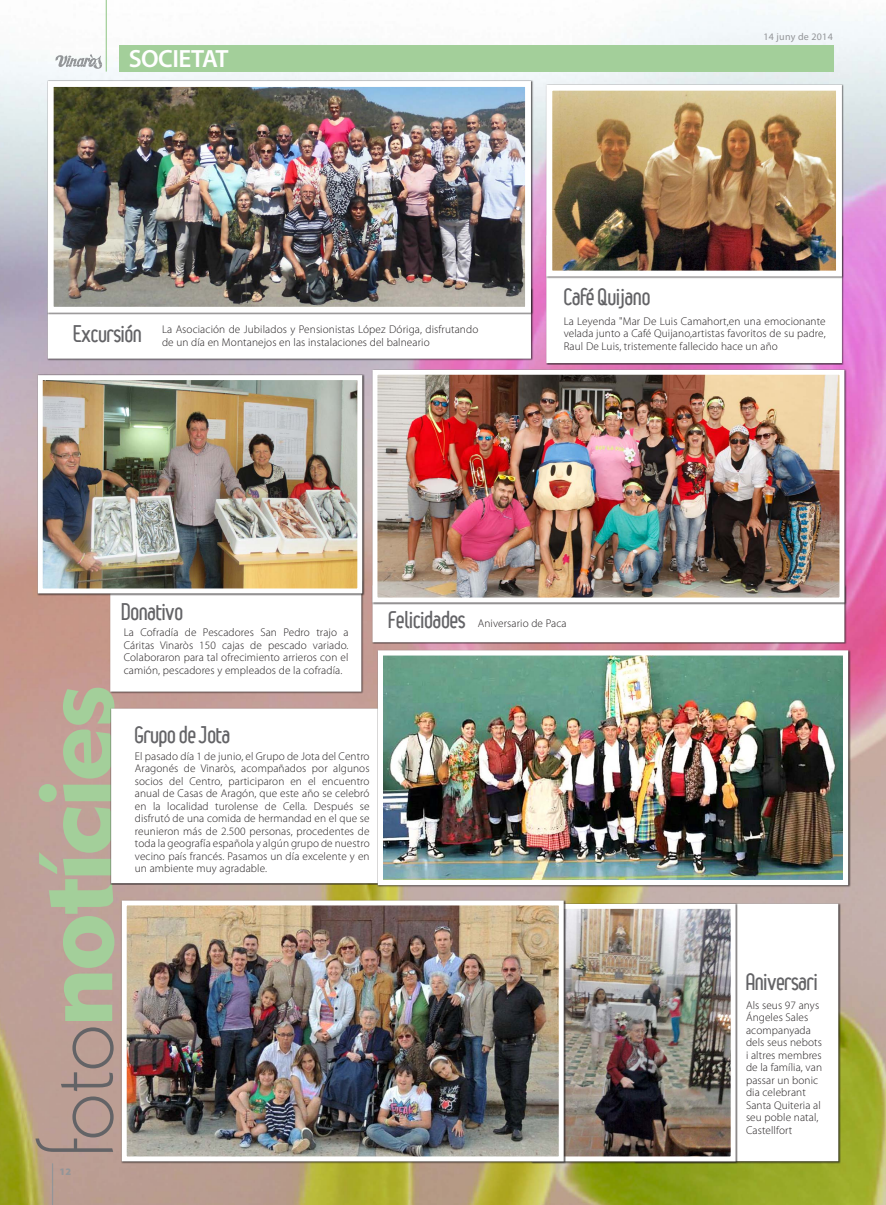
<style>
.page{position:relative;width:886px;height:1205px;background:#fff}
.page>*{position:absolute;margin:0;border:0;box-sizing:border-box;transform-origin:0 0}
.t1{font:106.88px "Geometric 415 BT Black A";letter-spacing:-.03em;color:#a3cf9a}
.t2{font:600 25px "Myriad Pro";letter-spacing:-.02em;color:#fff}
.t3{font:700 22.5px "Leger";color:#636366}
.t4{font:300 11.25px/12.5px "Myriad Pro";letter-spacing:.01em;color:#231f20;text-align:justify}
.t5{font:10px "Myriad Pro";letter-spacing:.025em;color:#939598}
.t6{font:900 10px "Myriad Pro";color:#939598}
.s1{font-family:"Geometric 231 BT Light C";color:#636366}
</style>
<div class="page">
<img style="left:0;top:0;width:886px;height:1205px">
<hr style="left:52px;top:1163px;width:1px;height:42px;background:#939598">
<div style="left:635px;top:904px;width:203px;height:257px;background:#fff"></div>
<div style="left:371px;top:584px;width:476px;height:60px;background:#231f20;opacity:.75"></div>
<div style="left:372px;top:585px;width:472px;height:57px;background:#fff"></div>
<div style="left:545px;top:234px;width:299px;height:131px;background:#231f20;opacity:.75"></div>
<div style="left:546px;top:235px;width:296px;height:128px;background:#fff"></div>
<div style="left:47px;top:287px;width:486px;height:74px;background:#231f20;opacity:.75"></div>
<div style="left:48px;top:288px;width:483px;height:71px;background:#fff;border:6px solid #fff"></div>
<hr style="left:106px;top:0;width:1px;height:72px;background:#a3cf9a">
<div style="left:119px;top:45px;width:714px;height:27px;background:#a3cf9a"></div>
<svg style="left:55px;top:54px;width:47px;height:15px"></svg>
<div style="left:109px;top:580px;width:255px;height:114px;background:#231f20;opacity:.75"></div>
<div style="left:110px;top:581px;width:251px;height:110px;background:#fff"></div>
<div style="left:37px;top:374px;width:327px;height:221px;background:#231f20;opacity:.75"></div>
<img style="left:44px;top:381px;width:312px;height:206px">
<div style="left:38px;top:375px;width:324px;height:218px;border:5px solid #fff"></div>
<div style="left:111px;top:708px;width:277px;height:175px;background:#fff;border:5px solid #fff"></div>
<img style="left:384px;top:656px;width:458px;height:223px">
<div style="left:378px;top:650px;width:470px;height:235px;border:5px solid #fff"></div>
<img style="left:55px;top:88px;width:469px;height:218px">
<div style="left:48px;top:81px;width:483px;height:232px;border:6px solid #fff"></div>
<div style="left:531px;top:903px;width:207px;height:260px;background:#231f20;opacity:.75"></div>
<img style="left:566px;top:910px;width:163px;height:245px">
<div style="left:532px;top:904px;width:203px;height:257px;border:5px solid #fff"></div>
<div style="left:121px;top:899px;width:445px;height:265px;background:#231f20;opacity:.75"></div>
<img style="left:128px;top:906px;width:430px;height:249px">
<div style="left:122px;top:900px;width:442px;height:261px;border:5px solid #fff"></div>
<div style="left:545px;top:84px;width:299px;height:195px;background:#231f20;opacity:.75"></div>
<img style="left:553px;top:92px;width:282px;height:177px">
<div style="left:546px;top:85px;width:296px;height:191px;border:6px solid #fff"></div>
<div style="left:371px;top:369px;width:476px;height:236px;background:#231f20;opacity:.75"></div>
<img style="left:378px;top:376px;width:460px;height:220px">
<div style="left:372px;top:370px;width:472px;height:232px;border:5px solid #fff"></div>
<h2 class="t2" style="left:129px;top:43px;width:101px">SOCIETAT</h2>
<p class="t5" style="left:763px;top:31px;width:71px">14 juny de 2014</p>
<p class="t4" style="left:73px;top:323px;width:406px;text-indent:89px">La Asociación de Jubilados y Pensionistas López Dóriga, disfrutando<br><sup>Excursión</sup> de un día en Montanejos en las instalaciones del balneario</p>
<h3 class="t3" style="left:564px;top:284px;width:88px">Café Quijano</h3>
<p class="t4" style="left:564px;top:314px;width:263px">La Leyenda "Mar De Luis Camahort,en una emocionante velada junto a Café Quijano,artistas favoritos de su padre, Raul De Luis, tristemente fallecido hace un año</p>
<h3 class="t3" style="left:121px;top:598px;width:63px">Donativo</h3>
<h3 class="t3" style="left:388px;top:607px;width:78px">Felicidades</h3>
<p class="t4" style="left:124px;top:626px;width:226px">La Cofradía de Pescadores San Pedro trajo a Cáritas Vinaròs 150 cajas de pescado variado.<br>Colaboraron para tal ofrecimiento arrieros con el camión, pescadores y empleados de la cofradía.</p>
<h1 class="t1" style="left:9px;top:1159px;width:476px;rotate:-90deg"><span class="s1">foto</span>notícies</h1>
<p class="t6" style="left:59px;top:1165px;width:13px">12</p>
<h3 class="t3" style="left:135px;top:722px;width:97px">Grupo de Jota</h3>
<p class="t4" style="left:135px;top:750px;width:236px">El pasado día 1 de junio, el Grupo de Jota del Centro Aragonés de Vinaròs, acompañados por algunos socios del Centro, participaron en el encuentro anual de Casas de Aragón, que este año se celebró en la localidad turolense de Cella. Después se disfrutó de una comida de hermandad en el que se reunieron más de 2.500 personas, procedentes de toda la geografía española y algún grupo de nuestro vecino país francés. Pasamos un día excelente y en un ambiente muy agradable.</p>
<p class="t4" style="left:478px;top:617px;width:90px">Aniversario de Paca</p>
<h3 class="t3" style="left:746px;top:969px;width:73px">Aniversari</h3>
<p class="t4" style="left:746px;top:999px;width:78px;text-align:left">Als seus 97 anys<br>Ángeles Sales acompanyada dels seus nebots i altres membres de la família, van passar un bonic dia celebrant<br>Santa Quiteria al seu poble natal,<br>Castellfort</p>
</div>
